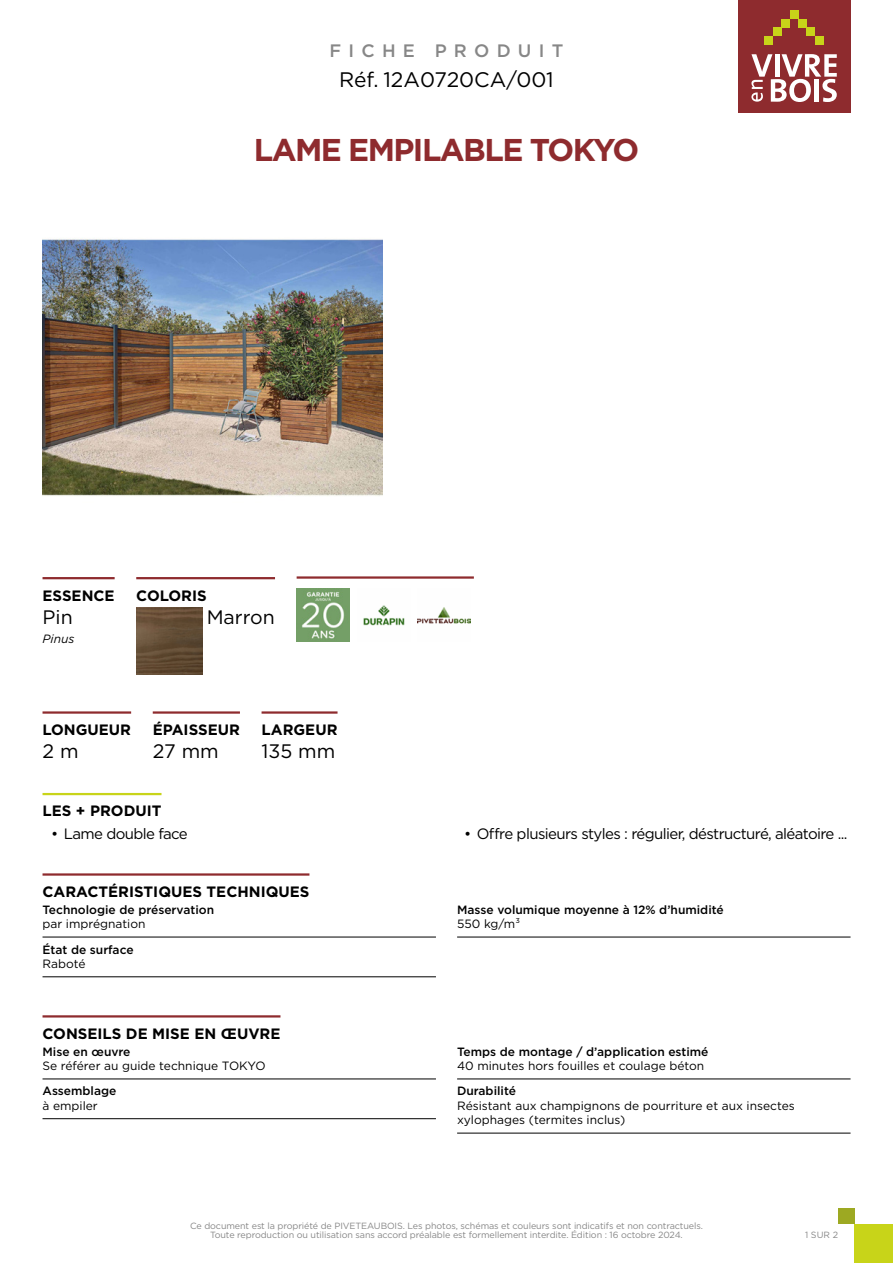
<style>
.page{position:relative;width:893px;height:1263px;background:#fff}
.page>*{position:absolute;margin:0;border:0;box-sizing:border-box;transform-origin:0 0}
.t1{font:700 31.5px "Gotham";letter-spacing:-.05em;color:#8e2b2e}
.t2{font:21px "Gotham";color:#000}
.t3{font:19.5px "Gotham";color:#000}
.t4{font:500 18px "Gotham";letter-spacing:.4em;color:#878787}
.t5{font:700 15px "Gotham";color:#000}
.t6{font:15px "Gotham";letter-spacing:-.04em;color:#000}
.t7{font:12px/14.4px "Gotham";color:#000}
.t8{font:500 12px "Gotham";color:#000}
.t9{font:italic 12px "Gotham";color:#000}
.t10{font:9px/9px "Gotham";letter-spacing:-.01em;color:#878787;text-align:center}
</style>
<div class="page">
<hr style="left:43px;top:577px;width:72px;height:2px;background:#8e2b2e">
<hr style="left:136px;top:577px;width:139px;height:2px;background:#8e2b2e">
<img style="left:136px;top:608px;width:67px;height:66px">
<hr style="left:297px;top:576px;width:177px;height:3px;background:#8e2b2e">
<img style="left:297px;top:588px;width:53px;height:54px">
<img style="left:363px;top:605px;width:42px;height:21px">
<img style="left:418px;top:607px;width:53px;height:17px">
<hr style="left:43px;top:711px;width:88px;height:3px;background:#8e2b2e">
<hr style="left:153px;top:711px;width:87px;height:3px;background:#8e2b2e">
<hr style="left:262px;top:711px;width:76px;height:3px;background:#8e2b2e">
<hr style="left:43px;top:793px;width:118px;height:2px;background:#c8d419">
<hr style="left:43px;top:873px;width:266px;height:3px;background:#8e2b2e">
<hr style="left:43px;top:937px;width:393px;height:1px;background:#000">
<hr style="left:43px;top:976px;width:393px;height:1px;background:#000">
<hr style="left:457px;top:937px;width:393px;height:1px;background:#000">
<hr style="left:43px;top:1015px;width:237px;height:2px;background:#8e2b2e">
<hr style="left:43px;top:1078px;width:393px;height:1px;background:#000">
<hr style="left:43px;top:1118px;width:393px;height:1px;background:#000">
<hr style="left:457px;top:1078px;width:393px;height:1px;background:#000">
<hr style="left:457px;top:1133px;width:393px;height:1px;background:#000">
<img style="left:42px;top:238px;width:341px;height:258px">
<div style="left:854px;top:1224px;width:39px;height:39px;background:#c8d419"></div>
<div style="left:838px;top:1209px;width:16px;height:15px;background:#9da922"></div>
<div style="left:738px;top:0;width:112px;height:113px;background:#8e2b2e"></div>
<div style="left:781px;top:19px;width:9px;height:9px;background:#c8d419"></div>
<div style="left:815px;top:36px;width:9px;height:8px;background:#c8d419"></div>
<div style="left:790px;top:11px;width:8px;height:8px;background:#c8d419"></div>
<div style="left:773px;top:28px;width:8px;height:8px;background:#c8d419"></div>
<div style="left:807px;top:27px;width:8px;height:9px;background:#c8d419"></div>
<div style="left:798px;top:19px;width:9px;height:8px;background:#c8d419"></div>
<div style="left:765px;top:36px;width:8px;height:8px;background:#c8d419"></div>
<svg style="left:751px;top:54px;width:86px;height:48px"></svg>
<h3 class="t4" style="left:330px;top:39px;width:235px">FICHE PRODUIT</h3>
<h2 class="t2" style="left:339px;top:67px;width:216px">Réf. 12A0720CA/001</h2>
<h1 class="t1" style="left:254px;top:129px;width:387px">LAME EMPILABLE TOKYO</h1>
<h3 class="t5" style="left:43px;top:585px;width:74px">ESSENCE</h3>
<h3 class="t3" style="left:43px;top:605px;width:32px">Pin</h3>
<h3 class="t9" style="left:43px;top:631px;width:33px">Pinus</h3>
<h3 class="t5" style="left:136px;top:585px;width:72px">COLORIS</h3>
<h3 class="t3" style="left:207px;top:604px;width:70px">Marron</h3>
<h3 class="t5" style="left:43px;top:720px;width:90px">LONGUEUR</h3>
<h3 class="t3" style="left:43px;top:739px;width:38px">2 m</h3>
<h3 class="t5" style="left:153px;top:720px;width:89px">ÉPAISSEUR</h3>
<h3 class="t3" style="left:153px;top:739px;width:68px">27 mm</h3>
<h3 class="t5" style="left:262px;top:720px;width:77px">LARGEUR</h3>
<h3 class="t3" style="left:262px;top:739px;width:75px">135 mm</h3>
<h3 class="t5" style="left:43px;top:801px;width:120px">LES + PRODUIT</h3>
<h3 class="t6" style="left:51px;top:824px;width:138px">• Lame double face</h3>
<h3 class="t6" style="left:464px;top:824px;width:385px">• Offre plusieurs styles : régulier, déstructuré, aléatoire ...</h3>
<h3 class="t5" style="left:43px;top:882px;width:268px">CARACTÉRISTIQUES TECHNIQUES</h3>
<h3 class="t8" style="left:43px;top:902px;width:173px">Technologie de préservation</h3>
<h3 class="t7" style="left:43px;top:916px;width:105px">par imprégnation</h3>
<h3 class="t8" style="left:43px;top:941px;width:93px">État de surface</h3>
<h3 class="t7" style="left:43px;top:956px;width:45px">Raboté</h3>
<h3 class="t5" style="left:43px;top:1023px;width:239px">CONSEILS DE MISE EN ŒUVRE</h3>
<h3 class="t8" style="left:43px;top:1043px;width:90px">Mise en œuvre</h3>
<h3 class="t7" style="left:43px;top:1058px;width:225px">Se référer au guide technique TOKYO</h3>
<h3 class="t8" style="left:43px;top:1083px;width:75px">Assemblage</h3>
<h3 class="t7" style="left:43px;top:1098px;width:57px">à empiler</h3>
<h3 class="t8" style="left:457px;top:902px;width:268px">Masse volumique moyenne à 12% d’humidité</h3>
<h3 class="t7" style="left:457px;top:916px;width:65px">550 kg/m³</h3>
<h3 class="t8" style="left:457px;top:1043px;width:253px">Temps de montage / d’application estimé</h3>
<h3 class="t7" style="left:457px;top:1058px;width:249px">40 minutes hors fouilles et coulage béton</h3>
<h3 class="t8" style="left:457px;top:1083px;width:60px">Durabilité</h3>
<h3 class="t7" style="left:457px;top:1098px;width:339px">Résistant aux champignons de pourriture et aux insectes xylophages (termites inclus)</h3>
<p class="t10" style="left:190px;top:1221px;width:514px">Ce document est la propriété de PIVETEAUBOIS. Les photos, schémas et couleurs sont indicatifs et non contractuels.<br>Toute reproduction ou utilisation sans accord préalable est formellement interdite. Édition : 16 octobre 2024.</p>
<p class="t10" style="left:805px;top:1230px;width:35px">1 SUR 2</p>
</div>
